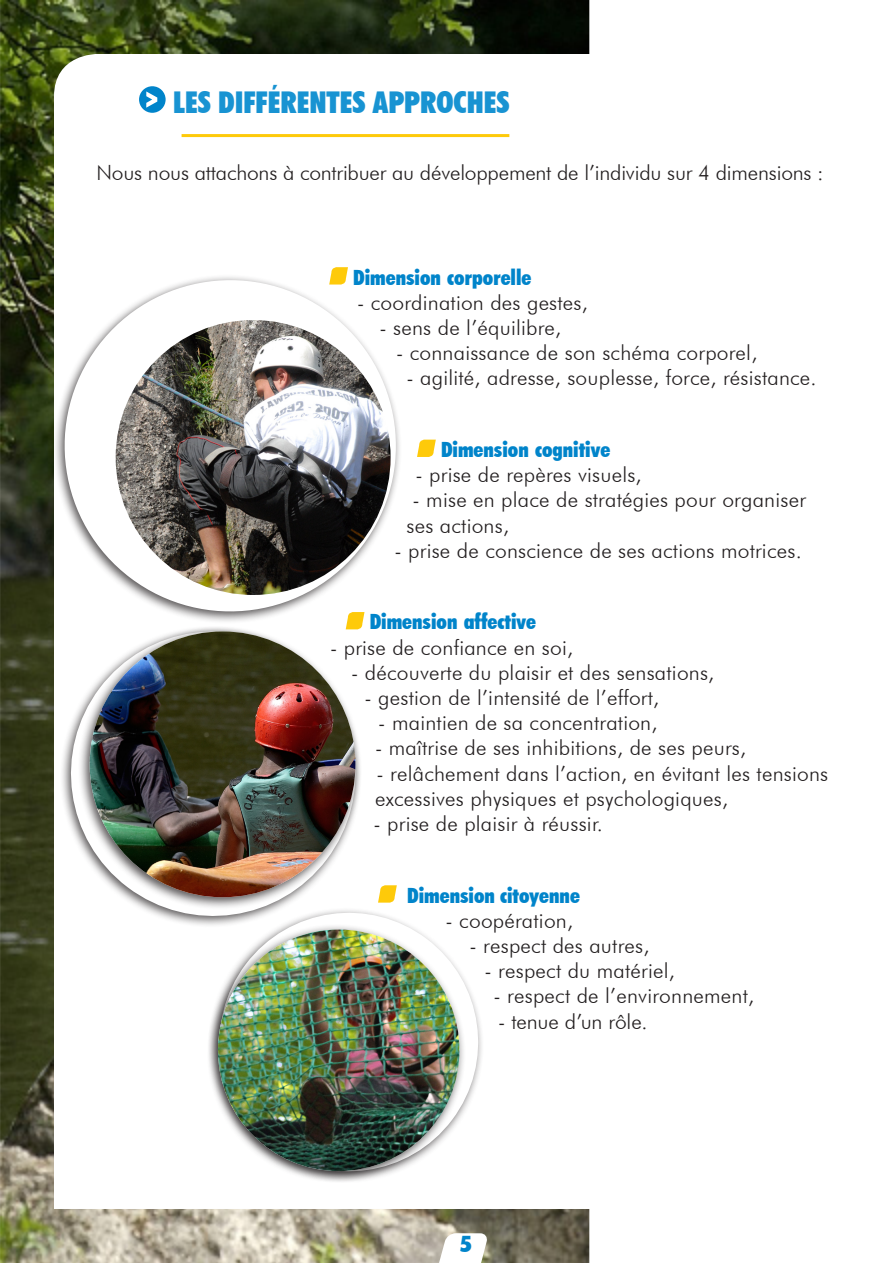
<style>
.page{position:relative;width:893px;height:1263px;background:#fff}
.page>*{position:absolute;margin:0;border:0;box-sizing:border-box;transform-origin:0 0}
.Gros_titre_puce_bleue{font:900 condensed 30px "Futura BT";color:#1893d2}
.t1{font:900 condensed 22.5px "Futura BT";color:#0084ca}
.coprs_noir_align_gauche{font:300 21px/25.2px "Futura BT";letter-spacing:.01em;color:#231f20}
.coprs_noir_align_gauche-2{font:900 condensed 21px "Futura BT";color:#0084ca}
.coprs_noir_align_gauche-3{font:300 21px "Futura BT";letter-spacing:-.01em;color:#231f20}
</style>
<div class="page">
<img style="left:0;top:0;width:589px;height:1263px">
<svg style="left:435px;top:1233px;width:53px;height:30px"></svg>
<p class="Gros_titre_puce_bleue" style="left:173px;top:84px;width:338px">LES DIFFÉRENTES APPROCHES</p>
<p class="coprs_noir_align_gauche-3" style="left:97px;top:159px;width:729px">Nous nous attachons à contribuer au développement de l’individu sur 4 dimensions :</p>
<p class="coprs_noir_align_gauche-2" style="left:353px;top:264px;width:180px">Dimension corporelle</p>
<p class="coprs_noir_align_gauche" style="left:357px;top:289px;width:232px">- coordination des gestes,</p>
<p class="coprs_noir_align_gauche" style="left:380px;top:315px;width:183px">- sens de l’équilibre,</p>
<p class="coprs_noir_align_gauche" style="left:396px;top:340px;width:363px">- connaissance de son schéma corporel,</p>
<p class="coprs_noir_align_gauche" style="left:406px;top:365px;width:412px">- agilité, adresse, souplesse, force, résistance.</p>
<p class="coprs_noir_align_gauche-2" style="left:441px;top:437px;width:171px">Dimension cognitive</p>
<p class="coprs_noir_align_gauche" style="left:416px;top:462px;width:228px">- prise de repères visuels,</p>
<p class="coprs_noir_align_gauche" style="left:406px;top:487px;width:401px">- mise en place de stratégies pour organiser ses actions,</p>
<p class="coprs_noir_align_gauche" style="left:394px;top:537px;width:409px">- prise de conscience de ses actions motrices.</p>
<p class="coprs_noir_align_gauche-2" style="left:370px;top:609px;width:168px">Dimension affective</p>
<p class="coprs_noir_align_gauche" style="left:330px;top:634px;width:245px">- prise de confiance en soi,</p>
<p class="coprs_noir_align_gauche" style="left:351px;top:659px;width:365px">- découverte du plaisir et des sensations,</p>
<p class="coprs_noir_align_gauche" style="left:364px;top:685px;width:296px">- gestion de l’intensité de l’effort,</p>
<p class="coprs_noir_align_gauche" style="left:378px;top:710px;width:281px">- maintien de sa concentration,</p>
<p class="coprs_noir_align_gauche" style="left:375px;top:735px;width:373px">- maîtrise de ses inhibitions, de ses peurs,</p>
<p class="coprs_noir_align_gauche" style="left:375px;top:760px;width:455px">- relâchement dans l’action, en évitant les tensions excessives physiques et psychologiques,</p>
<p class="coprs_noir_align_gauche" style="left:374px;top:811px;width:231px">- prise de plaisir à réussir.</p>
<p class="coprs_noir_align_gauche-2" style="left:407px;top:882px;width:174px">Dimension citoyenne</p>
<p class="coprs_noir_align_gauche" style="left:446px;top:907px;width:129px">- coopération,</p>
<p class="coprs_noir_align_gauche" style="left:470px;top:933px;width:181px">- respect des autres,</p>
<p class="coprs_noir_align_gauche" style="left:484px;top:958px;width:192px">- respect du matériel,</p>
<p class="coprs_noir_align_gauche" style="left:494px;top:983px;width:262px">- respect de l’environnement,</p>
<p class="coprs_noir_align_gauche" style="left:498px;top:1008px;width:151px">- tenue d’un rôle.</p>
<p class="t1" style="left:461px;top:1230px;width:13px">5</p>
</div>
